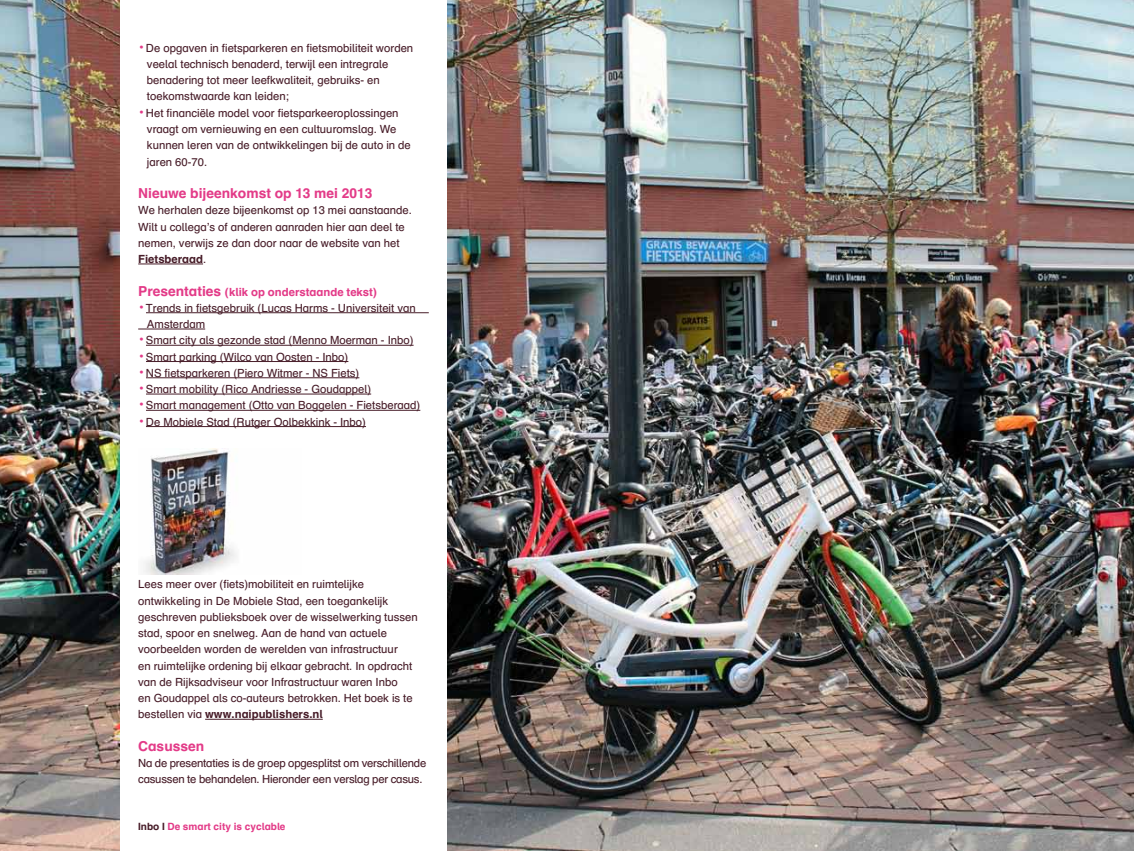
<style>
.page{position:relative;width:1134px;height:851px;background:#fff}
.page>*{position:absolute;margin:0;border:0;box-sizing:border-box;transform-origin:0 0}
.t1{font:700 13.75px "Schulbuch Nord";color:#e33b88}
.t2{font:11.25px/16.2px "Schulbuch Nord";color:#481d29}
.t3{font:11.25px/16.2px "Schulbuch Nord";letter-spacing:-.02em;color:#481d29}
.t4{font:700 11.25px "Schulbuch Nord";color:#e33b88}
.t5{font:700 10px "Schulbuch Nord";color:#e33b88}
.s1{font-size:13.75px;color:#e33b88}
.s2{font-weight:700}
.s3{font-size:13.75px}
.s4{color:#481d29}
</style>
<div class="page">
<img style="left:0;top:0;width:1134px;height:850px">
<div style="left:120px;top:0;width:326px;height:850px;background:#fff"></div>
<hr style="left:138px;top:263px;width:65px;height:1px;background:#481d29">
<hr style="left:146px;top:312px;width:283px;height:1px;background:#481d29">
<hr style="left:138px;top:328px;width:67px;height:1px;background:#481d29">
<hr style="left:146px;top:345px;width:268px;height:1px;background:#481d29">
<hr style="left:146px;top:361px;width:202px;height:1px;background:#481d29">
<hr style="left:146px;top:377px;width:213px;height:1px;background:#481d29">
<hr style="left:146px;top:393px;width:225px;height:1px;background:#481d29">
<hr style="left:146px;top:410px;width:274px;height:1px;background:#481d29">
<hr style="left:146px;top:426px;width:220px;height:1px;background:#481d29">
<hr style="left:205px;top:718px;width:118px;height:1px;background:#481d29">
<img style="left:143px;top:448px;width:94px;height:126px">
<p class="t2" style="left:147px;top:39px;width:268px;text-indent:-9px"><span class="s1">•</span> De opgaven in fietsparkeren en fietsmobiliteit worden veelal technisch benaderd, terwijl een intregrale benadering tot meer leefkwaliteit, gebruiks- en toekomstwaarde kan leiden;</p>
<p class="t2" style="left:147px;top:104px;width:265px;text-indent:-9px"><span class="s1">•</span> Het financiële model voor fietsparkeeroplossingen vraagt om vernieuwing en een cultuuromslag. We kunnen leren van de ontwikkelingen bij de auto in de jaren 60-70.</p>
<p class="t1" style="left:138px;top:184px;width:236px">Nieuwe bijeenkomst op 13 mei 2013</p>
<p class="t2" style="left:138px;top:202px;width:275px">We herhalen deze bijeenkomst op 13 mei aanstaande.<br>Wilt u collega’s of anderen aanraden hier aan deel te nemen, verwijs ze dan door naar de website van het <span class="s2">Fietsberaad</span>.</p>
<p class="t4" style="left:138px;top:284px;width:240px"><span class="s3">Presentaties</span> (klik op onderstaande tekst)</p>
<p class="t2" style="left:147px;top:299px;width:270px;text-indent:-9px"><span class="s1">•</span> Trends in fietsgebruik (Lucas Harms - Universiteit van<br>Amsterdam</p>
<p class="t2" style="left:138px;top:332px;width:277px"><span class="s1">•</span> Smart city als gezonde stad (Menno Moerman - Inbo)</p>
<p class="t2" style="left:138px;top:348px;width:212px"><span class="s1">•</span> Smart parking (Wilco van Oosten - Inbo)</p>
<p class="t2" style="left:138px;top:364px;width:223px"><span class="s1">•</span> NS fietsparkeren (Piero Witmer - NS Fiets)</p>
<p class="t2" style="left:138px;top:381px;width:234px"><span class="s1">•</span> Smart mobility (Rico Andriesse - Goudappel)</p>
<p class="t2" style="left:138px;top:397px;width:284px"><span class="s1">•</span> Smart management (Otto van Boggelen - Fietsberaad)</p>
<p class="t2" style="left:138px;top:413px;width:229px"><span class="s1">•</span> De Mobiele Stad (Rutger Oolbekkink - Inbo)</p>
<p class="t2" style="left:138px;top:576px;width:281px">Lees meer over (fiets)mobiliteit en ruimtelijke ontwikkeling in De Mobiele Stad, een toegankelijk geschreven publieksboek over de wisselwerking tussen stad, spoor en snelweg. Aan de hand van actuele voorbeelden worden de werelden van infrastructuur<br>en ruimtelijke ordening bij elkaar gebracht. In opdracht van de Rijksadviseur voor Infrastructuur waren Inbo<br>en Goudappel als co-auteurs betrokken. Het boek is te bestellen via <span class="s2">www.naipublishers.nl</span></p>
<p class="t1" style="left:138px;top:737px;width:68px">Casussen</p>
<p class="t3" style="left:138px;top:754px;width:290px">Na de presentaties is de groep opgesplitst om verschillende casussen te behandelen. Hieronder een verslag per casus.</p>
<p class="t5" style="left:138px;top:819px;width:149px"><span class="s4">Inbo I</span> De smart city is cyclable</p>
</div>
